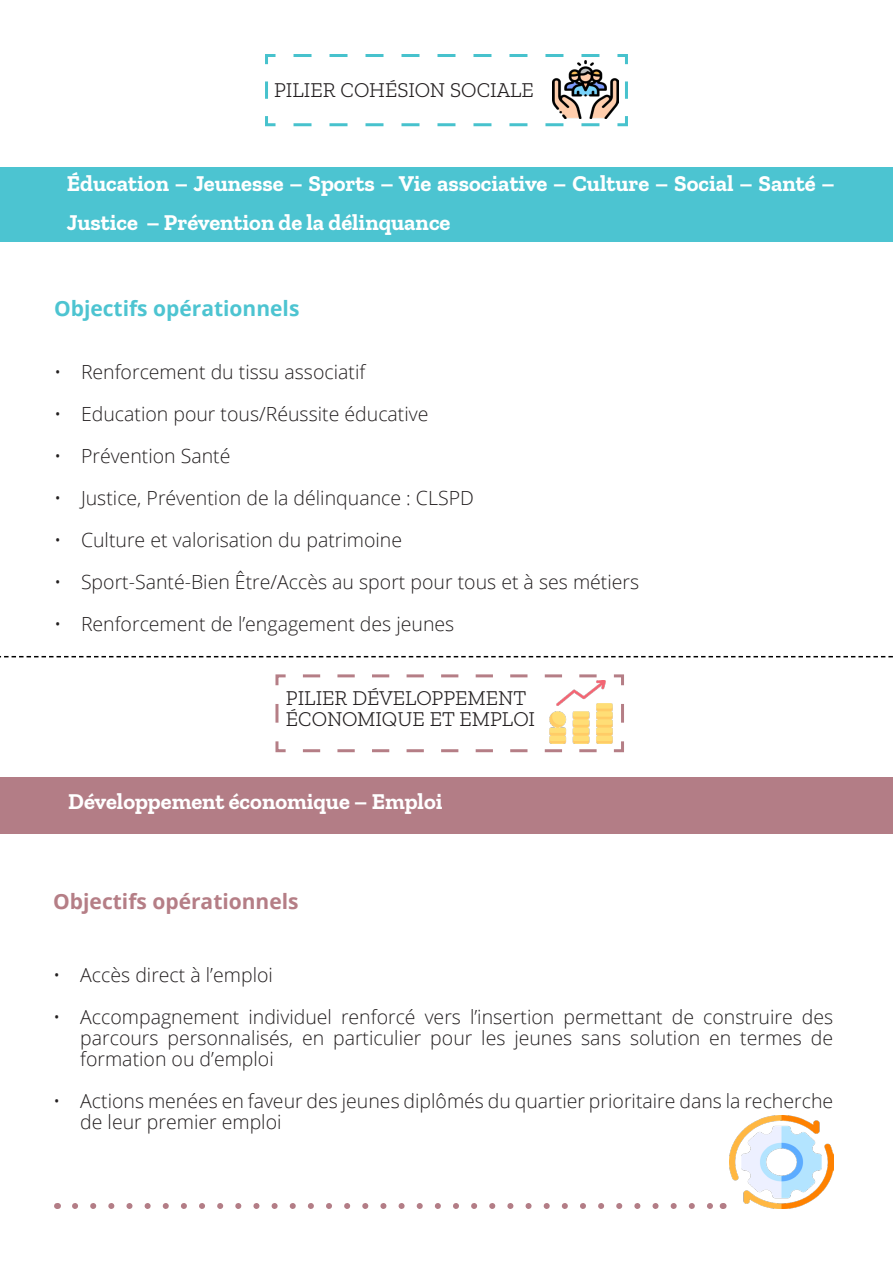
<style>
.page{position:relative;width:893px;height:1263px;background:#fff}
.page>*{position:absolute;margin:0;border:0;box-sizing:border-box;transform-origin:0 0}
.Pull_Quote_Text{font:700 22.5px/39px "Zilla Slab";color:#fff}
.Page_Section_Title{font:300 21px/21px "Zilla Slab";color:#231f20}
.Blue_Text_-_Align_Le{font:700 21px "Open Sans";color:#4dc4d1}
.Blue_Text_-_Align_Le-2{font:700 21px "Open Sans";color:#b57e86}
.t1{font:300 19.5px/21px "Open Sans";color:#231f20;text-align:justify}
</style>
<div class="page">
<div style="left:0;top:167px;width:893px;height:75px;background:#4cc4d1"></div>
<img style="left:729px;top:1115px;width:104px;height:94px">
<svg style="left:75px;top:1203px;width:638px;height:6px"></svg>
<svg style="left:265px;top:54px;width:363px;height:73px"></svg>
<div style="left:0;top:777px;width:893px;height:56px;background:#b37d86"></div>
<svg style="left:275px;top:674px;width:349px;height:79px"></svg>
<svg style="left:0;top:656px;width:893px;height:1px"></svg>
<p class="Page_Section_Title" style="left:274px;top:80px;width:261px">PILIER COHÉSION SOCIALE</p>
<p class="Pull_Quote_Text" style="left:67px;top:164px;width:769px">Éducation – Jeunesse – Sports – Vie associative – Culture – Social – Santé –<br>Justice – Prévention de la délinquance</p>
<p class="Blue_Text_-_Align_Le" style="left:54px;top:293px;width:247px">Objectifs opérationnels</p>
<p class="t1" style="left:54px;top:361px;width:313px">• Renforcement du tissu associatif</p>
<p class="t1" style="left:54px;top:403px;width:376px">• Education pour tous/Réussite éducative</p>
<p class="t1" style="left:54px;top:445px;width:178px">• Prévention Santé</p>
<p class="t1" style="left:54px;top:487px;width:421px">• Justice, Prévention de la délinquance : CLSPD</p>
<p class="t1" style="left:54px;top:529px;width:350px">• Culture et valorisation du patrimoine</p>
<p class="t1" style="left:54px;top:571px;width:587px">• Sport-Santé-Bien Être/Accès au sport pour tous et à ses métiers</p>
<p class="t1" style="left:54px;top:613px;width:402px">• Renforcement de l’engagement des jeunes</p>
<p class="Page_Section_Title" style="left:286px;top:688px;width:251px">PILIER DÉVELOPPEMENT<br>ÉCONOMIQUE ET EMPLOI</p>
<p class="Pull_Quote_Text" style="left:68px;top:782px;width:376px">Développement économique – Emploi</p>
<p class="Blue_Text_-_Align_Le-2" style="left:53px;top:886px;width:247px">Objectifs opérationnels</p>
<p class="t1" style="left:53px;top:964px;width:221px">• Accès direct à l’emploi</p>
<p class="t1" style="left:80px;top:1006px;width:754px;text-indent:-27px">• Accompagnement individuel renforcé vers l’insertion permettant de construire des parcours personnalisés, en particulier pour les jeunes sans solution en termes de formation ou d’emploi</p>
<p class="t1" style="left:80px;top:1090px;width:754px;text-indent:-27px">• Actions menées en faveur des jeunes diplômés du quartier prioritaire dans la recherche de leur premier emploi</p>
</div>
